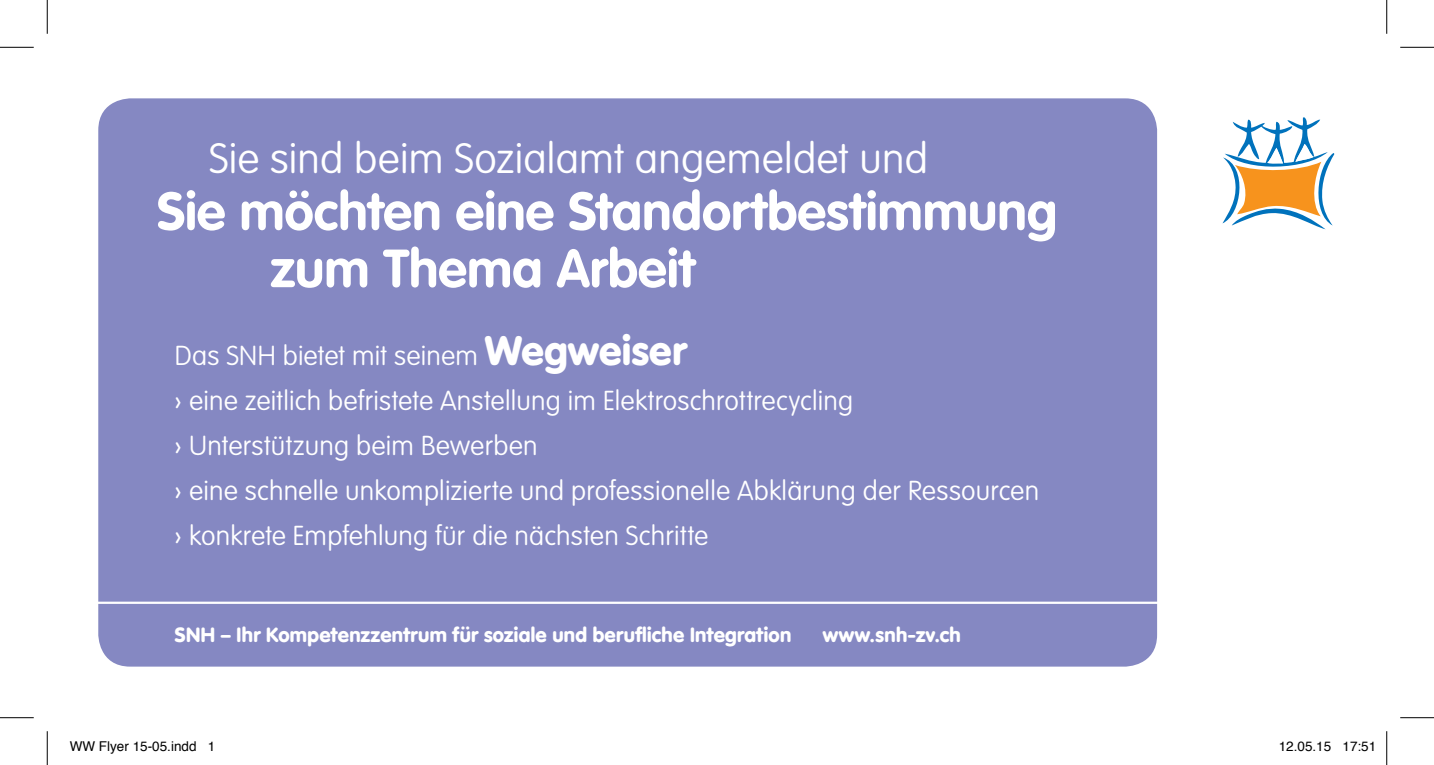
<style>
.page{position:relative;width:1434px;height:765px;background:#fff}
.page>*{position:absolute;margin:0;border:0;box-sizing:border-box;transform-origin:0 0}
.t1{font:700 52.88px/57.1px "VAG Rounded";color:#fff}
.t2{font:100 41.85px "VAG Rounded";letter-spacing:.005em;color:#fff}
.t3{font:100 27px/45px "VAG Rounded";letter-spacing:.01em;color:#fff}
.t4{font:900 20.25px "VAG Rounded";letter-spacing:.015em;color:#fff}
.t5{font:13.5px "Helvetica";color:#000}
.s1{font-weight:900;font-size:40.5px}
.s2{font-weight:300}
</style>
<div class="page">
<div style="left:98px;top:98px;width:1059px;height:568px;background:#8588c2;border-radius:32px"></div>
<hr style="left:86px;top:601px;width:1184px;height:2px;background:#fff">
<svg style="left:1222px;top:117px;width:112px;height:112px"></svg>
<hr style="left:0;top:47px;width:34px;height:1px;background:#000">
<hr style="left:1400px;top:47px;width:34px;height:1px;background:#000">
<hr style="left:0;top:717px;width:34px;height:1px;background:#000">
<hr style="left:1400px;top:717px;width:34px;height:1px;background:#000">
<hr style="left:47px;top:0;width:1px;height:34px;background:#000">
<hr style="left:47px;top:730px;width:1px;height:34px;background:#000">
<hr style="left:1386px;top:0;width:1px;height:34px;background:#000">
<hr style="left:1386px;top:730px;width:1px;height:34px;background:#000">
<h2 class="t2" style="left:209px;top:134px;width:720px">Sie sind beim Sozialamt angemeldet und</h2>
<h1 class="t1" style="left:270px;top:182px;width:788px;text-indent:-113px">Sie möchten eine Standortbestimmung zum Thema Arbeit</h1>
<p class="t3" style="left:175px;top:333px;width:866px">Das SNH bietet mit seinem <span class="s1">Wegweiser<br></span><span class="s2">›</span> eine zeitlich befristete Anstellung im Elektroschrottrecycling<br><span class="s2">›</span> Unterstützung beim Bewerben<br><span class="s2">›</span> eine schnelle unkomplizierte und professionelle Abklärung der Ressourcen <span class="s2">›</span> konkrete Empfehlung für die nächsten Schritte</p>
<p class="t4" style="left:175px;top:622px;width:618px">SNH – Ihr Kompetenzzentrum für soziale und berufliche Integration</p>
<p class="t4" style="left:823px;top:622px;width:139px">www.snh-zv.ch</p>
<p class="t5" style="left:70px;top:736px;width:147px">WW Flyer 15-05.indd 1</p>
<p class="t5" style="left:1279px;top:736px;width:99px">12.05.15 17:51</p>
</div>
